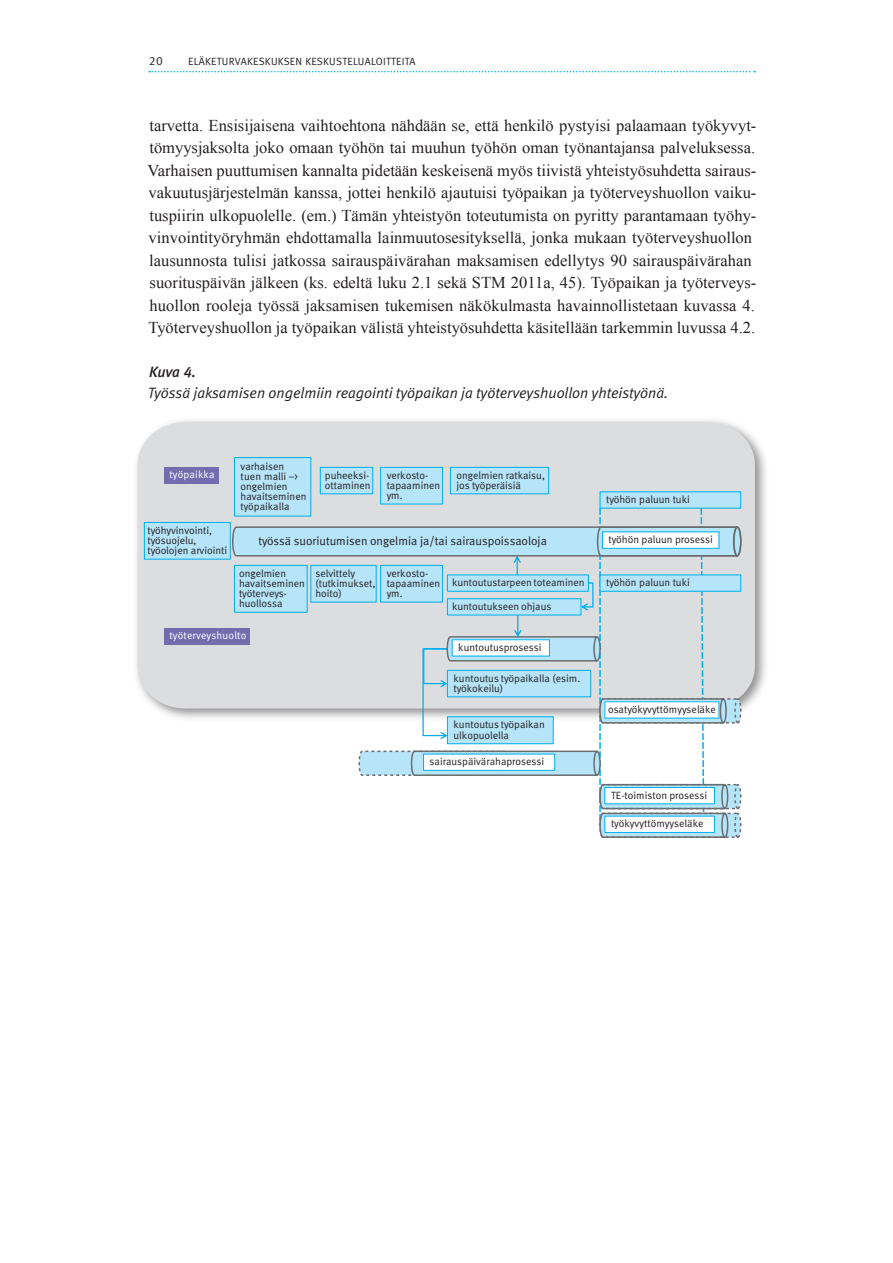
<style>
.page{position:relative;width:893px;height:1263px;background:#fff}
.page>*{position:absolute;margin:0;border:0;box-sizing:border-box;transform-origin:0 0}
.t1{font:16.5px/22.5px "Times New Roman";color:#231f20}
.t2{font:italic 15px "Meta Normal LF";color:#231f20}
.t3{font:italic 15px "Meta Medium LF";color:#231f20}
.t4{font:12px "Meta Normal LF";color:#231f20}
.t5{font:10.5px/10.1px "Meta Normal LF";color:#231f20}
.t6{font:10.5px "Meta Normal LF";letter-spacing:.03em;color:#231f20}
.t7{font:10.5px "Meta Normal LF";letter-spacing:.015em;color:#fff}
</style>
<div class="page">
<svg style="left:149px;top:71px;width:606px;height:1px"></svg>
<img style="left:136px;top:420px;width:630px;height:299px">
<div style="left:138px;top:422px;width:617px;height:286px;background:#dcdddf"></div>
<div style="left:234px;top:458px;width:77px;height:58px;background:#b6e4f9"></div>
<div style="left:234px;top:457px;width:77px;height:59px;border:1px solid #00aeef"></div>
<div style="left:320px;top:467px;width:53px;height:27px;background:#b6e4f9"></div>
<div style="left:320px;top:467px;width:53px;height:27px;border:1px solid #00aeef"></div>
<div style="left:381px;top:467px;width:62px;height:37px;background:#b6e4f9"></div>
<div style="left:380px;top:467px;width:63px;height:37px;border:1px solid #00aeef"></div>
<div style="left:450px;top:467px;width:99px;height:27px;background:#b6e4f9"></div>
<div style="left:450px;top:467px;width:99px;height:27px;border:1px solid #00aeef"></div>
<div style="left:600px;top:492px;width:141px;height:16px;background:#b6e4f9"></div>
<div style="left:144px;top:522px;width:86px;height:37px;background:#b6e4f9"></div>
<div style="left:144px;top:522px;width:87px;height:37px;border:1px solid #00aeef"></div>
<svg style="left:231px;top:507px;width:511px;height:331px"></svg>
<div style="left:602px;top:532px;width:117px;height:16px;background:#fff"></div>
<div style="left:602px;top:531px;width:117px;height:18px;border:1px solid #00aeef"></div>
<div style="left:164px;top:467px;width:55px;height:16px;background:#736db0"></div>
<div style="left:164px;top:629px;width:86px;height:16px;background:#736db0"></div>
<p class="t4" style="left:149px;top:54px;width:15px">20</p>
<p class="t6" style="left:188px;top:56px;width:229px">ELÄKETURVAKESKUKSEN KESKUSTELUALOITTEITA</p>
<p class="t1" style="left:148px;top:113px;width:610px">tarvetta. Ensisijaisena vaihtoehtona nähdään se, että henkilö pystyisi palaamaan työkyvyt&shy;tömyysjaksolta joko omaan työhön tai muuhun työhön oman työnantajansa palveluksessa.<br>Varhaisen puuttumisen kannalta pidetään keskeisenä myös tiivistä yhteistyösuhdetta sairaus&shy;vakuutusjärjestelmän kanssa, jottei henkilö ajautuisi työpaikan ja työterveyshuollon vaiku&shy;tuspiirin ulkopuolelle. (em.) Tämän yhteistyön toteutumista on pyritty parantamaan työhy&shy;vinvointityöryhmän ehdottamalla lainmuutosesityksellä, jonka mukaan työterveyshuollon lausunnosta tulisi jatkossa sairauspäivärahan maksamisen edellytys 90 sairauspäivärahan suorituspäivän jälkeen (ks. edeltä luku 2.1 sekä STM 2011a, 45). Työpaikan ja työterveys&shy;huollon rooleja työssä jaksamisen tukemisen näkökulmasta havainnollistetaan kuvassa 4.<br>Työterveyshuollon ja työpaikan välistä yhteistyösuhdetta käsitellään tarkemmin luvussa 4.2.</p>
<p class="t3" style="left:149px;top:362px;width:48px">Kuva 4.</p>
<p class="t2" style="left:148px;top:384px;width:522px">Työssä jaksamisen ongelmiin reagointi työpaikan ja työterveyshuollon yhteistyönä.</p>
<p class="t7" style="left:169px;top:468px;width:47px">työpaikka</p>
<p class="t5" style="left:147px;top:525px;width:81px">työhyvinvointi, työsuojelu, työolojen arviointi</p>
<p class="t5" style="left:241px;top:461px;width:67px">varhaisen tuen malli –&gt; ongelmien havaitseminen</p>
<p class="t5" style="left:241px;top:501px;width:50px">työpaikalla</p>
<p class="t5" style="left:325px;top:470px;width:47px">puheeksi&shy;ottaminen</p>
<p class="t5" style="left:387px;top:470px;width:55px">verkosto&shy;tapaaminen ym.</p>
<p class="t5" style="left:456px;top:470px;width:90px">ongelmien ratkaisu, jos työperäisiä</p>
<p class="t4" style="left:258px;top:533px;width:290px">työssä suoriutumisen ongelmia ja/tai sairauspoissaoloja</p>
<p class="t5" style="left:239px;top:568px;width:67px">ongelmien havaitseminen työterveys&shy;huollossa</p>
<p class="t5" style="left:387px;top:568px;width:55px">verkosto&shy;tapaaminen ym.</p>
<p class="t5" style="left:315px;top:568px;width:61px">selvittely (tutkimukset, hoito)</p>
<p class="t5" style="left:452px;top:577px;width:134px">kuntoutustarpeen toteaminen</p>
<p class="t5" style="left:452px;top:601px;width:101px">kuntoutukseen ohjaus</p>
<p class="t7" style="left:169px;top:630px;width:78px">työterveyshuolto</p>
<p class="t5" style="left:458px;top:642px;width:85px">kuntoutusprosessi</p>
<p class="t5" style="left:453px;top:673px;width:128px">kuntoutus työpaikalla (esim. työkokeilu)</p>
<p class="t5" style="left:453px;top:719px;width:93px;line-height:10.5px">kuntoutus työpaikan ulkopuolella</p>
<p class="t5" style="left:430px;top:756px;width:116px">sairauspäivärahaprosessi</p>
<p class="t5" style="left:606px;top:494px;width:85px">työhön paluun tuki</p>
<p class="t5" style="left:609px;top:534px;width:106px">työhön paluun prosessi</p>
<p class="t5" style="left:606px;top:577px;width:85px">työhön paluun tuki</p>
<p class="t5" style="left:608px;top:704px;width:109px">osatyökyvyttömyyseläke</p>
<p class="t5" style="left:611px;top:790px;width:98px">TE-toimiston prosessi</p>
<p class="t5" style="left:611px;top:819px;width:94px">työkyvyttömyyseläke</p>
</div>
